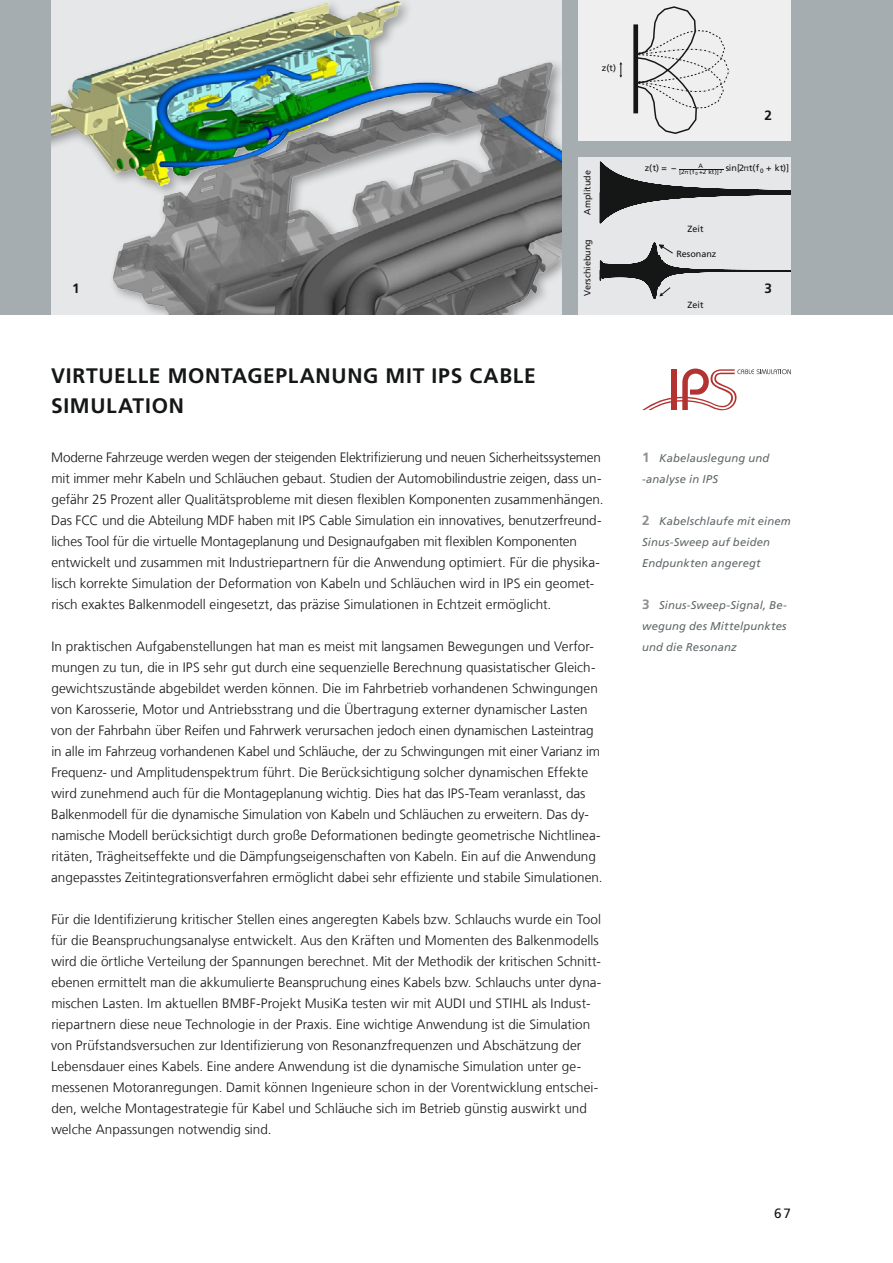
<style>
.page{position:relative;width:893px;height:1263px;background:#fff}
.page>*{position:absolute;margin:0;border:0;box-sizing:border-box;transform-origin:0 0}
.t1{font:700 21px "Frutiger LT Com";letter-spacing:.035em;color:#151616}
.t2{font:300 13.5px/21px "Frutiger LT Com";color:#151616}
.t3{font:700 13.5px "Frutiger LT Com";color:#151616}
.t4{font:13.5px "Frutiger LT Com";color:#151616}
.t5{font:italic 11.25px/21px "Frutiger LT Com";letter-spacing:.015em;color:#61686a}
.t6{font:9px "Frutiger LT Com";color:#151616}
.t7{font:6.3px "Frutiger LT Com";color:#151616}
.s1{font-weight:700;font-style:normal;font-size:13.5px;color:#8c9092}
</style>
<div class="page">
<div style="left:0;top:0;width:893px;height:315px;background:#a6adb1"></div>
<img style="left:51px;top:2px;width:510px;height:313px">
<div style="left:578px;top:0;width:213px;height:140px;background:#efeff0"></div>
<div style="left:633px;top:24px;width:5px;height:89px;background:#6e6f6f"></div>
<svg style="left:634px;top:6px;width:96px;height:128px"></svg>
<svg style="left:619px;top:62px;width:3px;height:16px"></svg>
<div style="left:578px;top:157px;width:213px;height:158px;background:#e6e7e8"></div>
<svg style="left:599px;top:162px;width:192px;height:137px"></svg>
<hr style="left:679px;top:169px;width:44px;height:1px;background:#151616">
<svg style="left:642px;top:369px;width:149px;height:41px"></svg>
<p class="t3" style="left:72px;top:281px;width:9px">1</p>
<h1 class="t1" style="left:51px;top:364px;width:391px">VIRTUELLE MONTAGEPLANUNG MIT IPS</h1>
<h1 class="t1" style="left:469px;top:364px;width:68px">CABLE</h1>
<h1 class="t1" style="left:51px;top:394px;width:134px">SIMULATION</h1>
<p class="t6" style="left:602px;top:63px;width:16px">z(t)</p>
<p class="t6" style="left:582px;top:215px;width:46px;rotate:-90deg">Amplitude</p>
<p class="t3" style="left:764px;top:107px;width:9px">2</p>
<p class="t7" style="left:698px;top:162px;width:6px">A</p>
<p class="t6" style="left:645px;top:163px;width:146px">z(t) = − <sub>[2π(f</sub> <sub>0</sub> <sub>+2</sub> <sub>kt)]</sub> <sub>2</sub> sin[2πt(f<sub>0</sub> + kt)]</p>
<p class="t6" style="left:687px;top:224px;width:18px">Zeit</p>
<p class="t6" style="left:582px;top:296px;width:58px;rotate:-90deg">Verschiebung</p>
<p class="t6" style="left:676px;top:249px;width:42px">Resonanz</p>
<p class="t6" style="left:687px;top:299px;width:18px">Zeit</p>
<p class="t3" style="left:764px;top:281px;width:9px">3</p>
<p class="t2" style="left:51px;top:447px;width:554px">Moderne Fahrzeuge werden wegen der steigenden Elektrifizierung und neuen Sicherheitssystemen mit immer mehr Kabeln und Schläuchen gebaut. Studien der Automobilindustrie zeigen, dass un&shy;gefähr 25 Prozent aller Qualitätsprobleme mit diesen flexiblen Komponenten zusammenhängen.<br>Das FCC und die Abteilung MDF haben mit IPS Cable Simulation ein innovatives, benutzerfreund&shy;liches Tool für die virtuelle Montageplanung und Designaufgaben mit flexiblen Komponenten entwickelt und zusammen mit Industriepartnern für die Anwendung optimiert. Für die physika&shy;lisch korrekte Simulation der Deformation von Kabeln und Schläuchen wird in IPS ein geomet&shy;risch exaktes Balkenmodell eingesetzt, das präzise Simulationen in Echtzeit ermöglicht.</p>
<p class="t2" style="left:51px;top:636px;width:553px">In praktischen Aufgabenstellungen hat man es meist mit langsamen Bewegungen und Verfor&shy;mungen zu tun, die in IPS sehr gut durch eine sequenzielle Berechnung quasistatischer Gleich&shy;gewichtszustände abgebildet werden können. Die im Fahrbetrieb vorhandenen Schwingungen von Karosserie, Motor und Antriebsstrang und die Übertragung externer dynamischer Lasten von der Fahrbahn über Reifen und Fahrwerk verursachen jedoch einen dynamischen Lasteintrag in alle im Fahrzeug vorhandenen Kabel und Schläuche, der zu Schwingungen mit einer Varianz im Frequenz- und Amplitudenspektrum führt. Die Berücksichtigung solcher dynamischen Effekte wird zunehmend auch für die Montageplanung wichtig. Dies hat das IPS-Team veranlasst, das Balkenmodell für die dynamische Simulation von Kabeln und Schläuchen zu erweitern. Das dy&shy;namische Modell berücksichtigt durch große Deformationen bedingte geometrische Nichtlinea&shy;ritäten, Trägheitseffekte und die Dämpfungseigenschaften von Kabeln. Ein auf die Anwendung angepasstes Zeitintegrationsverfahren ermöglicht dabei sehr effiziente und stabile Simulationen.</p>
<p class="t2" style="left:51px;top:909px;width:552px">Für die Identifizierung kritischer Stellen eines angeregten Kabels bzw. Schlauchs wurde ein Tool für die Beanspruchungsanalyse entwickelt. Aus den Kräften und Momenten des Balkenmodells wird die örtliche Verteilung der Spannungen berechnet. Mit der Methodik der kritischen Schnitt&shy;ebenen ermittelt man die akkumulierte Beanspruchung eines Kabels bzw. Schlauchs unter dyna&shy;mischen Lasten. Im aktuellen BMBF-Projekt MusiKa testen wir mit AUDI und STIHL als Indust&shy;riepartnern diese neue Technologie in der Praxis. Eine wichtige Anwendung ist die Simulation von Prüfstandsversuchen zur Identifizierung von Resonanzfrequenzen und Abschätzung der Lebensdauer eines Kabels. Eine andere Anwendung ist die dynamische Simulation unter ge&shy;messenen Motoranregungen. Damit können Ingenieure schon in der Vorentwicklung entschei&shy;den, welche Montagestrategie für Kabel und Schläuche sich im Betrieb günstig auswirkt und welche Anpassungen notwendig sind.</p>
<p class="t5" style="left:642px;top:447px;width:129px"><span class="s1">1</span> Kabelauslegung und -analyse in IPS</p>
<p class="t5" style="left:642px;top:510px;width:150px"><span class="s1">2</span> Kabelschlaufe mit einem<br>Sinus-Sweep auf beiden<br>Endpunkten angeregt</p>
<p class="t5" style="left:642px;top:594px;width:146px;text-align:justify"><span class="s1">3</span> Sinus-Sweep-Signal, Be&shy;wegung des Mittelpunktes und die Resonanz</p>
<p class="t4" style="left:774px;top:1205px;width:18px">67</p>
</div>
